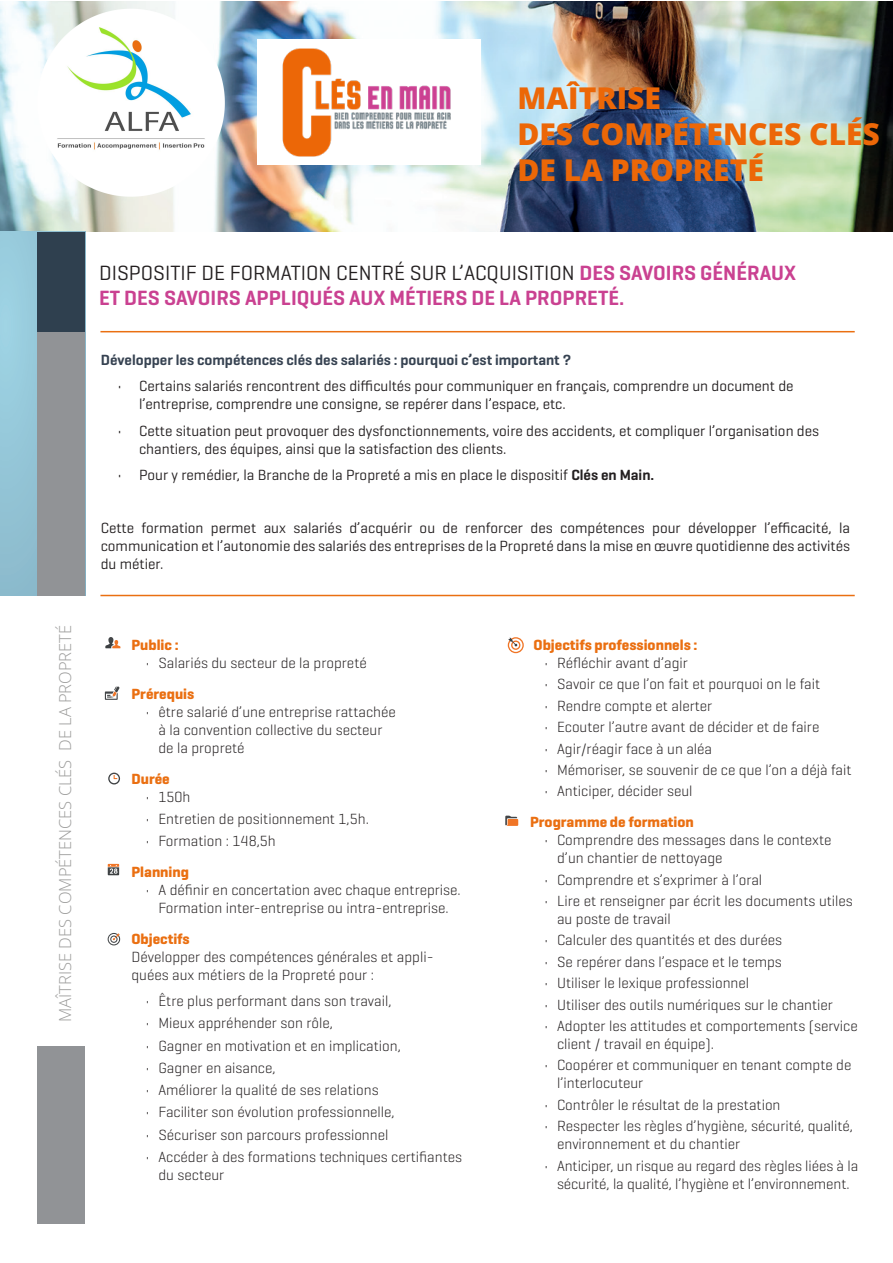
<style>
.page{position:relative;width:893px;height:1263px;background:#fff}
.page>*{position:absolute;margin:0;border:0;box-sizing:border-box;transform-origin:0 0}
.t1{font:30px "Open Sans";color:#ec6707}
.t2{font:21px "Geogrotesque";color:#231f20}
.t3{font:600 21px "Geogrotesque";color:#ca4191}
.t4{font:16.5px "Open Sans";color:#9b9b9a}
.t5{font:300 15px/18px "Geogrotesque";color:#231f20}
.t6{font:15px/18px "Geogrotesque";color:#231f20}
.t7{font:700 15px "Geogrotesque";color:#ea6f11}
.t8{font:600 15px "Geogrotesque";color:#364251}
.s1{font-weight:600;color:#ca4191}
.s2{font-weight:600}
</style>
<div class="page">
<img style="left:0;top:1px;width:893px;height:231px">
<div style="left:0;top:232px;width:85px;height:364px;background:linear-gradient(to bottom,#9cd1e2,#8dbcce)"></div>
<div style="left:38px;top:232px;width:47px;height:101px;background:#2f404f"></div>
<div style="left:38px;top:333px;width:47px;height:263px;background:#919396"></div>
<div style="left:38px;top:1046px;width:47px;height:177px;background:#919396"></div>
<img style="left:255px;top:24px;width:224px;height:148px">
<hr style="left:100px;top:331px;width:755px;height:1px;background:#ea6f11">
<hr style="left:100px;top:595px;width:755px;height:1px;background:#ea6f11">
<svg style="left:105px;top:637px;width:15px;height:11px"></svg>
<svg style="left:505px;top:816px;width:13px;height:10px"></svg>
<svg style="left:103px;top:859px;width:21px;height:21px"></svg>
<svg style="left:108px;top:864px;width:11px;height:11px"></svg>
<svg style="left:108px;top:773px;width:12px;height:11px"></svg>
<svg style="left:105px;top:686px;width:15px;height:14px"></svg>
<svg style="left:108px;top:933px;width:12px;height:12px"></svg>
<svg style="left:508px;top:637px;width:16px;height:16px"></svg>
<img style="left:28px;top:1px;width:205px;height:202px">
<p class="t1" style="left:517px;top:78px;width:145px">MAÎTRISE</p>
<p class="t1" style="left:517px;top:114px;width:364px">DES COMPÉTENCES CLÉS</p>
<p class="t1" style="left:517px;top:150px;width:248px">DE LA PROPRETÉ</p>
<p class="t4" style="left:54px;top:1022px;width:398px;rotate:-90deg">MAÎTRISE DES COMPÉTENCES CLÉS DE LA PROPRETÉ</p>
<p class="t2" style="left:99px;top:260px;width:698px">DISPOSITIF DE FORMATION CENTRÉ SUR L’ACQUISITION <span class="s1">DES SAVOIRS GÉNÉRAUX</span></p>
<p class="t3" style="left:99px;top:285px;width:527px">ET DES SAVOIRS APPLIQUÉS AUX MÉTIERS DE LA PROPRETÉ.</p>
<p class="t8" style="left:101px;top:350px;width:472px">Développer les compétences clés des salariés : pourquoi c’est important ?</p>
<p class="t6" style="left:139px;top:377px;width:656px;text-indent:-21px">• Certains salariés rencontrent des difficultés pour communiquer en français, comprendre un document de l’entreprise, comprendre une consigne, se repérer dans l’espace, etc.</p>
<p class="t6" style="left:139px;top:421px;width:682px;text-indent:-21px">• Cette situation peut provoquer des dysfonctionnements, voire des accidents, et compliquer l’organisation des chantiers, des équipes, ainsi que la satisfaction des clients.</p>
<p class="t6" style="left:118px;top:466px;width:538px">• Pour y remédier, la Branche de la Propreté a mis en place le dispositif <span class="s2">Clés en Main.</span></p>
<p class="t6" style="left:101px;top:519px;width:751px;text-align:justify">Cette formation permet aux salariés d’acquérir ou de renforcer des compétences pour développer l’efficacité, la communication et l’autonomie des salariés des entreprises de la Propreté dans la mise en œuvre quotidienne des activités du métier.</p>
<p class="t7" style="left:131px;top:635px;width:49px">Public :</p>
<p class="t5" style="left:146px;top:653px;width:222px">• Salariés du secteur de la propreté</p>
<p class="t7" style="left:131px;top:684px;width:64px">Prérequis</p>
<p class="t5" style="left:158px;top:702px;width:239px;text-indent:-13px">• être salarié d’une entreprise rattachée à la convention collective du secteur de la propreté</p>
<p class="t7" style="left:131px;top:769px;width:40px">Durée</p>
<p class="t5" style="left:146px;top:787px;width:46px">• 150h</p>
<p class="t5" style="left:146px;top:809px;width:225px">• Entretien de positionnement 1,5h.</p>
<p class="t5" style="left:146px;top:831px;width:132px">• Formation : 148,5h</p>
<p class="t7" style="left:131px;top:862px;width:59px">Planning</p>
<p class="t5" style="left:146px;top:880px;width:316px;text-align:center">• A définir en concertation avec chaque entreprise.<br>Formation inter-entreprise ou intra-entreprise.</p>
<p class="t7" style="left:131px;top:929px;width:60px">Objectifs</p>
<p class="t5" style="left:131px;top:947px;width:304px">Développer des compétences générales et appli&shy;quées aux métiers de la Propreté pour :</p>
<p class="t5" style="left:146px;top:991px;width:247px">• Être plus performant dans son travail,</p>
<p class="t5" style="left:146px;top:1014px;width:189px">• Mieux appréhender son rôle,</p>
<p class="t5" style="left:146px;top:1036px;width:257px">• Gagner en motivation et en implication,</p>
<p class="t5" style="left:146px;top:1058px;width:131px">• Gagner en aisance,</p>
<p class="t5" style="left:146px;top:1080px;width:234px">• Améliorer la qualité de ses relations</p>
<p class="t5" style="left:146px;top:1103px;width:251px">• Faciliter son évolution professionnelle,</p>
<p class="t5" style="left:146px;top:1125px;width:244px">• Sécuriser son parcours professionnel</p>
<p class="t5" style="left:158px;top:1147px;width:305px;text-indent:-13px">• Accéder à des formations techniques certifiantes du secteur</p>
<p class="t7" style="left:534px;top:635px;width:165px">Objectifs professionnels :</p>
<p class="t5" style="left:544px;top:653px;width:145px">• Réfléchir avant d’agir</p>
<p class="t5" style="left:544px;top:675px;width:277px">• Savoir ce que l’on fait et pourquoi on le fait</p>
<p class="t5" style="left:544px;top:696px;width:169px">• Rendre compte et alerter</p>
<p class="t5" style="left:544px;top:718px;width:276px">• Ecouter l’autre avant de décider et de faire</p>
<p class="t5" style="left:544px;top:739px;width:169px">• Agir/réagir face à un aléa</p>
<p class="t5" style="left:544px;top:760px;width:309px">• Mémoriser, se souvenir de ce que l’on a déjà fait</p>
<p class="t5" style="left:544px;top:782px;width:150px">• Anticiper, décider seul</p>
<p class="t7" style="left:530px;top:813px;width:165px">Programme de formation</p>
<p class="t5" style="left:557px;top:830px;width:276px;text-indent:-13px">• Comprendre des messages dans le contexte d’un chantier de nettoyage</p>
<p class="t5" style="left:544px;top:870px;width:219px">• Comprendre et s’exprimer à l’oral</p>
<p class="t5" style="left:557px;top:891px;width:297px;text-indent:-13px">• Lire et renseigner par écrit les documents utiles au poste de travail</p>
<p class="t5" style="left:544px;top:931px;width:239px">• Calculer des quantités et des durées</p>
<p class="t5" style="left:544px;top:952px;width:239px">• Se repérer dans l’espace et le temps</p>
<p class="t5" style="left:544px;top:973px;width:206px">• Utiliser le lexique professionnel</p>
<p class="t5" style="left:544px;top:995px;width:290px">• Utiliser des outils numériques sur le chantier</p>
<p class="t5" style="left:557px;top:1016px;width:302px;text-indent:-13px">• Adopter les attitudes et comportements (service client / travail en équipe).</p>
<p class="t5" style="left:557px;top:1056px;width:296px;text-indent:-13px">• Coopérer et communiquer en tenant compte de l’interlocuteur</p>
<p class="t5" style="left:544px;top:1095px;width:238px">• Contrôler le résultat de la prestation</p>
<p class="t5" style="left:557px;top:1117px;width:298px;text-indent:-13px">• Respecter les règles d’hygiène, sécurité, qualité, environnement et du chantier</p>
<p class="t5" style="left:544px;top:1156px;width:315px;text-align:center">• Anticiper, un risque au regard des règles liées à la sécurité, la qualité, l’hygiène et l’environnement.</p>
</div>
